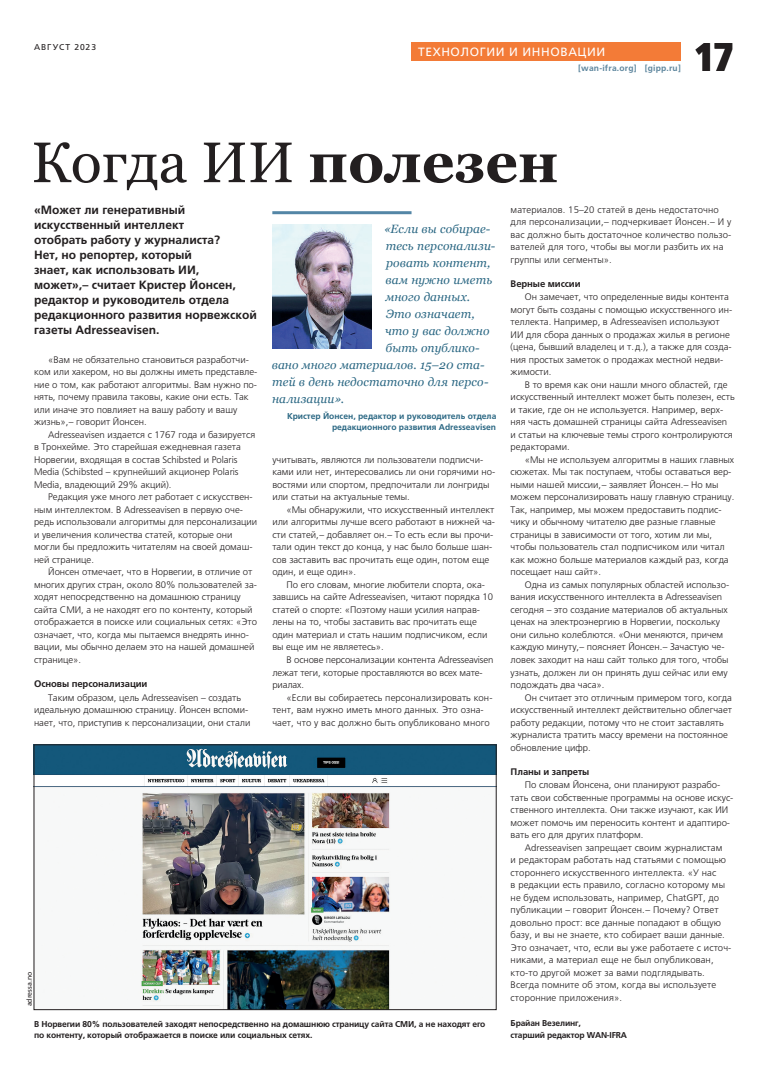
<style>
.page{position:relative;width:783px;height:1078px;background:#fff}
.page>*{position:absolute;margin:0;border:0;box-sizing:border-box;transform-origin:0 0}
.загловок_BOLD_55{font:57px "Georgia";color:#231f20}
.t1{font:900 condensed 40px "Frutiger LT Com";color:#231f20}
.лид{font:700 12px/15px "Frutiger LTCYR";color:#231f20}
.quote_long{font:italic 12px "Georgia";letter-spacing:.01em;color:#2a6783}
.header_section{font:12px "Frutiger LTCYR";letter-spacing:.05em;color:#fff}
.текст{font:300 9.5px/12.5px "Frutiger LTCYR";color:#231f20}
.подзаг_приподнятый{font:700 9.5px "Frutiger LTCYR";letter-spacing:-.01em;color:#231f20}
.подпись_фото{font:700 8.5px/11px "Frutiger LTCYR";letter-spacing:-.015em;color:#231f20}
.quote_long-2{font:700 8.5px/11px "Frutiger LTCYR";color:#2a6783;text-align:right}
.матриал_подготовил{font:700 8.5px/12.5px "Frutiger LTCYR";letter-spacing:-.02em;color:#231f20}
.t2{font:700 8.5px "Frutiger LTCYR";letter-spacing:.025em;color:#5c859d}
.header_date_right{font:8.5px "Frutiger LTCYR";letter-spacing:.11em;color:#231f20}
.авто_фото__у_фотки{font:7px "Frutiger LTCYR";color:#231f20}
.s1{font-weight:700}
</style>
<div class="page">
<div style="left:411px;top:43px;width:269px;height:18px;background:#f37b37"></div>
<img style="left:36px;top:746px;width:458px;height:261px">
<div style="left:34px;top:744px;width:462px;height:265px;border:1px solid #231f20"></div>
<hr style="left:272px;top:211px;width:139px;height:3px;background:#5386a6">
<img style="left:272px;top:225px;width:100px;height:124px">
<p class="header_date_right" style="left:34px;top:42px;width:63px">АВГУСТ 2023</p>
<p class="header_section" style="left:418px;top:45px;width:188px">ТЕХНОЛОГИИ И ИННОВАЦИИ</p>
<p class="t2" style="left:578px;top:63px;width:104px">[wan-ifra.org] [gipp.ru]</p>
<h2 class="t1" style="left:694px;top:33px;width:41px">17</h2>
<p class="загловок_BOLD_55" style="left:31px;top:128px;width:528px">Когда ИИ <span class="s1">полезен</span></p>
<p class="лид" style="left:34px;top:202px;width:224px">«Может ли генеративный искусственный интеллект<br>отобрать работу у журналиста?<br>Нет, но репортер, который<br>знает, как использовать ИИ,<br>может»,– считает Кристер Йонсен, редактор и руководитель отдела редакционного развития норвежской газеты Adresseavisen.</p>
<p class="текст" style="left:34px;top:353px;width:225px;text-indent:14px">«Вам не обязательно становиться разработчи&shy;ком или хакером, но вы должны иметь представле&shy;ние о том, как работают алгоритмы. Вам нужно по&shy;нять, почему правила таковы, какие они есть. Так или иначе это повлияет на вашу работу и вашу жизнь»,– говорит Йонсен.</p>
<p class="текст" style="left:34px;top:428px;width:222px;text-indent:14px">Adresseavisen издается с 1767 года и базируется в Тронхейме. Это старейшая ежедневная газета Норвегии, входящая в состав Schibsted и Polaris Media (Schibsted – крупнейший акционер Polaris Media, владеющий 29% акций).</p>
<p class="текст" style="left:34px;top:490px;width:225px;text-indent:14px">Редакция уже много лет работает с искусствен&shy;ным интеллектом. В Adresseavisen в первую оче&shy;редь использовали алгоритмы для персонализации и увеличения количества статей, которые они могли бы предложить читателям на своей домаш&shy;ней странице.</p>
<p class="текст" style="left:34px;top:565px;width:224px;text-indent:14px">Йонсен отмечает, что в Норвегии, в отличие от многих других стран, около 80% пользователей за&shy;ходят непосредственно на домашнюю страницу сайта СМИ, а не находят его по контенту, который отображается в поиске или социальных сетях: «Это означает, что, когда мы пытаемся внедрять инно&shy;вации, мы обычно делаем это на нашей домашней странице».</p>
<p class="подзаг_приподнятый" style="left:34px;top:678px;width:115px">Основы персонализации</p>
<p class="текст" style="left:34px;top:690px;width:218px;text-align:center">Таким образом, цель Adresseavisen – создать идеальную домашнюю страницу. Йонсен вспоми&shy;нает, что, приступив к персонализации, они стали</p>
<p class="текст" style="left:510px;top:203px;width:222px">материалов. 15–20 статей в день недостаточно для персонализации,– подчеркивает Йонсен.– И у вас должно быть достаточное количество пользо&shy;вателей для того, чтобы вы могли разбить их на группы или сегменты».</p>
<p class="подзаг_приподнятый" style="left:510px;top:278px;width:71px">Верные миссии</p>
<p class="текст" style="left:510px;top:290px;width:223px;text-indent:14px">Он замечает, что определенные виды контента могут быть созданы с помощью искусственного ин&shy;теллекта. Например, в Adresseavisen используют ИИ для сбора данных о продажах жилья в регионе (цена, бывший владелец и т.д.), а также для созда&shy;ния простых заметок о продажах местной недви&shy;жимости.</p>
<p class="текст" style="left:510px;top:378px;width:225px;text-indent:14px">В то время как они нашли много областей, где искусственный интеллект может быть полезен, есть и такие, где он не используется. Например, верх&shy;няя часть домашней страницы сайта Adresseavisen и статьи на ключевые темы строго контролируются редакторами.</p>
<p class="текст" style="left:510px;top:453px;width:225px;text-indent:14px">«Мы не используем алгоритмы в наших главных сюжетах. Мы так поступаем, чтобы оставаться вер&shy;ными нашей миссии,– заявляет Йонсен.– Но мы можем персонализировать нашу главную страницу.<br>Так, например, мы можем предоставить подпис&shy;чику и обычному читателю две разные главные страницы в зависимости от того, хотим ли мы, чтобы пользователь стал подписчиком или читал как можно больше материалов каждый раз, когда посещает наш сайт».</p>
<p class="текст" style="left:510px;top:578px;width:220px;text-indent:14px">Одна из самых популярных областей использо&shy;вания искусственного интеллекта в Adresseavisen сегодня – это создание материалов об актуальных ценах на электроэнергию в Норвегии, поскольку они сильно колеблются. «Они меняются, причем каждую минуту,– поясняет Йонсен.– Зачастую че&shy;ловек заходит на наш сайт только для того, чтобы узнать, должен ли он принять душ сейчас или ему подождать два часа».</p>
<p class="текст" style="left:510px;top:690px;width:223px;text-indent:14px">Он считает это отличным примером того, когда искусственный интеллект действительно облегчает работу редакции, потому что не стоит заставлять журналиста тратить массу времени на постоянное обновление цифр.</p>
<p class="подзаг_приподнятый" style="left:510px;top:765px;width:80px">Планы и запреты</p>
<p class="текст" style="left:510px;top:778px;width:224px;text-indent:14px">По словам Йонсена, они планируют разрабо&shy;тать свои собственные программы на основе искус&shy;ственного интеллекта. Они также изучают, как ИИ может помочь им переносить контент и адаптиро&shy;вать его для других платформ.</p>
<p class="текст" style="left:510px;top:840px;width:222px;text-indent:14px">Adresseavisen запрещает своим журналистам<br>и редакторам работать над статьями с помощью стороннего искусственного интеллекта. «У нас<br>в редакции есть правило, согласно которому мы не будем использовать, например, ChatGPT, до публикации – говорит Йонсен.– Почему? Ответ довольно прост: все данные попадают в общую базу, и вы не знаете, кто собирает ваши данные.<br>Это означает, что, если вы уже работаете с источ&shy;никами, а материал еще не был опубликован, кто-то другой может за вами подглядывать.<br>Всегда помните об этом, когда вы используете сторонние приложения».</p>
<p class="матриал_подготовил" style="left:510px;top:1016px;width:118px">Брайан Везелинг,<br>старший редактор WAN-IFRA</p>
<p class="quote_long" style="left:384px;top:221px;width:108px">«Если вы собирае-</p>
<p class="quote_long" style="left:385px;top:238px;width:111px">тесь персонализи-</p>
<p class="quote_long" style="left:386px;top:255px;width:106px">ровать контент,</p>
<p class="quote_long" style="left:385px;top:272px;width:108px">вам нужно иметь</p>
<p class="quote_long" style="left:385px;top:289px;width:86px">много данных.</p>
<p class="quote_long" style="left:386px;top:306px;width:90px">Это означает,</p>
<p class="quote_long" style="left:385px;top:323px;width:106px">что у вас должно</p>
<p class="quote_long" style="left:386px;top:340px;width:95px">быть опублико-</p>
<p class="quote_long" style="left:271px;top:357px;width:214px">вано много материалов. 15–20 ста-</p>
<p class="quote_long" style="left:272px;top:374px;width:218px">тей в день недостаточно для персо-</p>
<p class="quote_long" style="left:272px;top:391px;width:73px">нализации».</p>
<p class="quote_long-2" style="left:287px;top:411px;width:211px">Кристер Йонсен, редактор и руководитель отдела редакционного развития Adresseavisen</p>
<p class="текст" style="left:272px;top:453px;width:224px">учитывать, являются ли пользователи подписчи&shy;ками или нет, интересовались ли они горячими но&shy;востями или спортом, предпочитали ли лонгриды или статьи на актуальные темы.</p>
<p class="текст" style="left:272px;top:503px;width:224px;text-indent:14px">«Мы обнаружили, что искусственный интеллект или алгоритмы лучше всего работают в нижней ча&shy;сти статей,– добавляет он.– То есть если вы прочи&shy;тали один текст до конца, у нас было больше шан&shy;сов заставить вас прочитать еще один, потом еще один, и еще один».</p>
<p class="текст" style="left:272px;top:578px;width:222px;text-indent:14px">По его словам, многие любители спорта, ока&shy;завшись на сайте Adresseavisen, читают порядка 10 статей о спорте: «Поэтому наши усилия направ&shy;лены на то, чтобы заставить вас прочитать еще один материал и стать нашим подписчиком, если вы еще им не являетесь».</p>
<p class="текст" style="left:272px;top:653px;width:222px;text-indent:14px">В основе персонализации контента Adresseavisen лежат теги, которые проставляются во всех мате&shy;риалах.</p>
<p class="текст" style="left:272px;top:690px;width:221px;text-indent:14px">«Если вы собираетесь персонализировать кон&shy;тент, вам нужно иметь много данных. Это озна&shy;чает, что у вас должно быть опубликовано много</p>
<p class="авто_фото__у_фотки" style="left:25px;top:1006px;width:36px;rotate:-90deg">adressa.no</p>
<p class="подпись_фото" style="left:34px;top:1018px;width:453px">В Норвегии 80% пользователей заходят непосредственно на домашнюю страницу сайта СМИ, а не находят его по контенту, который отображается в поиске или социальных сетях.</p>
</div>
